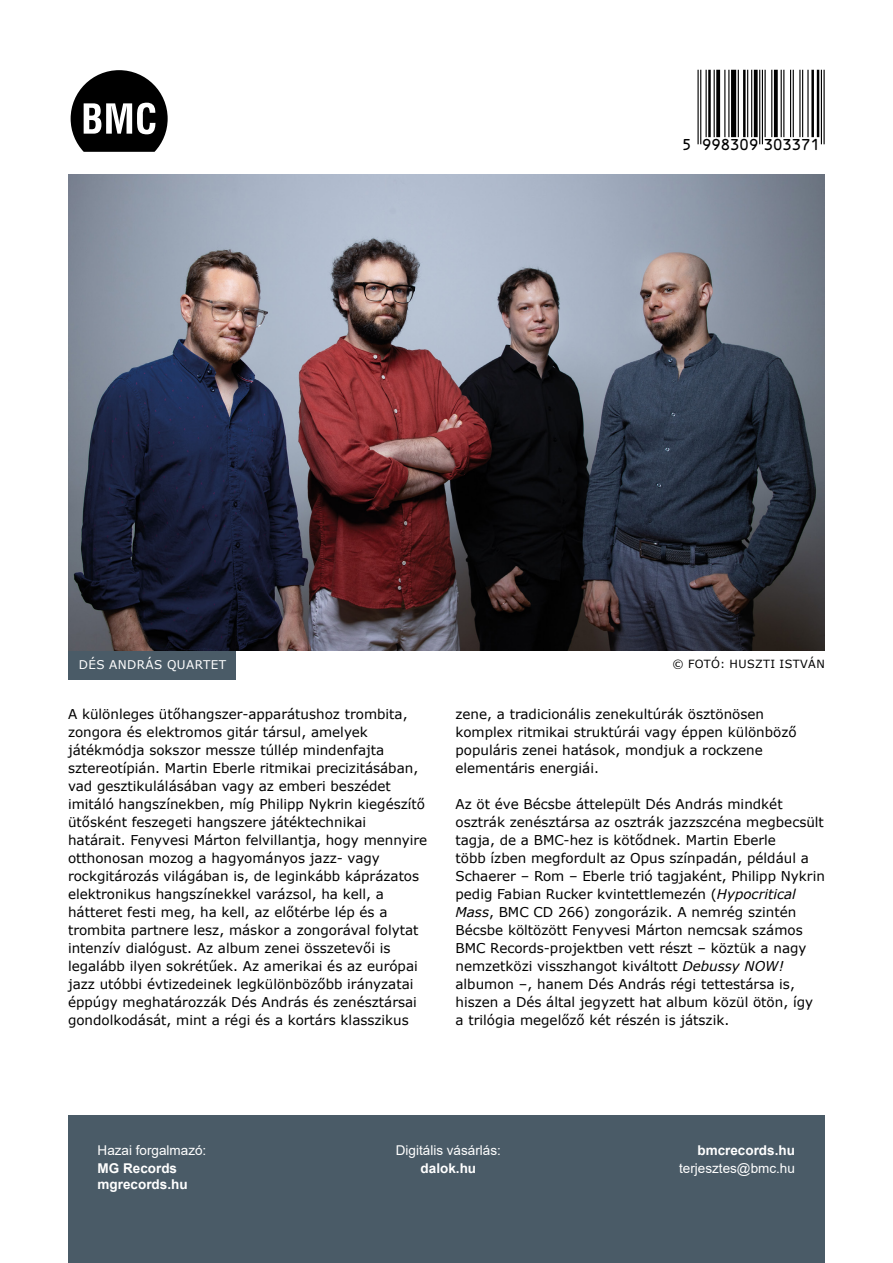
<style>
.page{position:relative;width:893px;height:1263px;background:#fff}
.page>*{position:absolute;margin:0;border:0;box-sizing:border-box;transform-origin:0 0}
.t1{font:14.55px "OCRB";letter-spacing:-.085em;color:#000}
.t2{font:13.5px/18px "Verdana";color:#000}
.t3{font:13.5px "Arial";color:#fff}
.t4{font:700 13.5px/16.5px "Arial";color:#fff}
.t5{font:12px "Verdana";letter-spacing:.035em;color:#fff}
.t6{font:11.25px "Verdana";letter-spacing:.035em;color:#000}
.s1{font-style:italic}
</style>
<div class="page">
<svg style="left:71px;top:70px;width:97px;height:82px"></svg>
<div style="left:68px;top:1115px;width:757px;height:148px;background:#4a5b67"></div>
<svg style="left:697px;top:70px;width:128px;height:74px"></svg>
<div style="left:68px;top:651px;width:168px;height:28px;background:#4a5b67"></div>
<img style="left:68px;top:174px;width:757px;height:477px">
<p class="t1" style="left:681px;top:136px;width:141px">5 998309 303371</p>
<p class="t5" style="left:79px;top:657px;width:149px">DÉS ANDRÁS QUARTET</p>
<p class="t6" style="left:673px;top:656px;width:154px">© FOTÓ: HUSZTI ISTVÁN</p>
<p class="t2" style="left:68px;top:705px;width:361px">A különleges ütőhangszer-apparátushoz trombita, zongora és elektromos gitár társul, amelyek játékmódja sokszor messze túllép mindenfajta sztereotípián. Martin Eberle ritmikai precizitásában, vad gesztikulálásában vagy az emberi beszédet imitáló hangszínekben, míg Philipp Nykrin kiegészítő ütősként feszegeti hangszere játéktechnikai határait. Fenyvesi Márton felvillantja, hogy mennyire otthonosan mozog a hagyományos jazz- vagy rockgitározás világában is, de leginkább káprázatos elektronikus hangszínekkel varázsol, ha kell, a hátteret festi meg, ha kell, az előtérbe lép és a trombita partnere lesz, máskor a zongorával folytat intenzív dialógust. Az album zenei összetevői is legalább ilyen sokrétűek. Az amerikai és az európai jazz utóbbi évtizedeinek legkülönbözőbb irányzatai éppúgy meghatározzák Dés András és zenésztársai gondolkodását, mint a régi és a kortárs klasszikus</p>
<p class="t2" style="left:455px;top:705px;width:343px">zene, a tradicionális zenekultúrák ösztönösen komplex ritmikai struktúrái vagy éppen különböző populáris zenei hatások, mondjuk a rockzene elementáris energiái.</p>
<p class="t2" style="left:455px;top:795px;width:371px">Az öt éve Bécsbe áttelepült Dés András mindkét osztrák zenésztársa az osztrák jazzszcéna megbecsült tagja, de a BMC-hez is kötődnek. Martin Eberle<br>több ízben megfordult az Opus színpadán, például a Schaerer – Rom – Eberle trió tagjaként, Philipp Nykrin pedig Fabian Rucker kvintettlemezén (<span class="s1">Hypocritical Mass</span>, BMC CD 266) zongorázik. A nemrég szintén Bécsbe költözött Fenyvesi Márton nemcsak számos BMC Records-projektben vett részt – köztük a nagy nemzetközi visszhangot kiváltott <span class="s1">Debussy NOW! </span>albumon –, hanem Dés András régi tettestársa is, hiszen a Dés által jegyzett hat album közül ötön, így<br>a trilógia megelőző két részén is játszik.</p>
<p class="t3" style="left:98px;top:1141px;width:110px">Hazai forgalmazó:</p>
<p class="t4" style="left:98px;top:1160px;width:92px">MG Records mgrecords.hu</p>
<p class="t3" style="left:396px;top:1141px;width:107px">Digitális vásárlás:</p>
<p class="t4" style="left:421px;top:1160px;width:57px">dalok.hu</p>
<p class="t4" style="left:697px;top:1142px;width:99px">bmcrecords.hu</p>
<p class="t3" style="left:679px;top:1159px;width:117px">terjesztes@bmc.hu</p>
</div>
